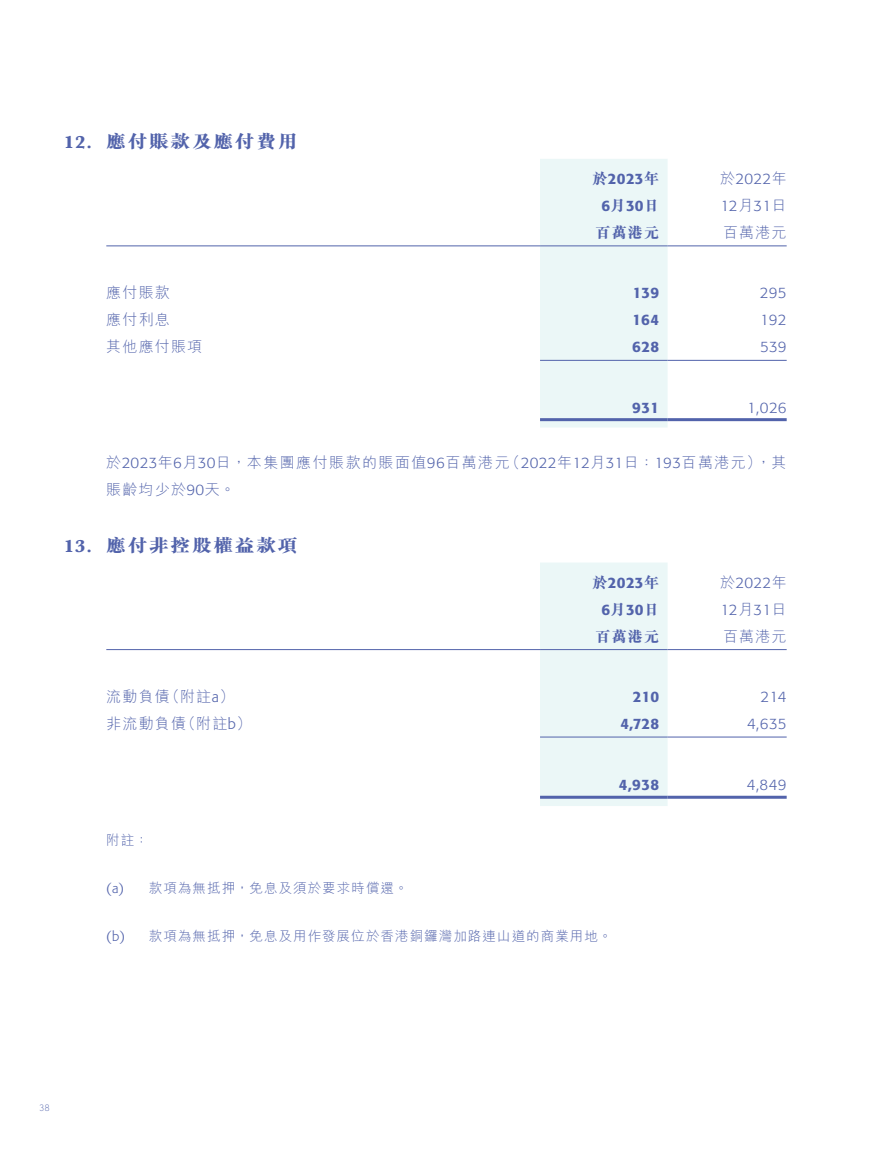
<style>
.page{position:relative;width:893px;height:1149px;background:#fff}
.page>*{position:absolute;margin:0;border:0;box-sizing:border-box;transform-origin:0 0}
.t1{font:800 18px "M Sung HK";letter-spacing:.085em;color:#5263ab;scale:1.1 1}
.t2{font:300 15px/27px "M Hei HK";letter-spacing:.1em;color:#5263ab}
.t3{font:300 15px "Formata";letter-spacing:.01em;color:#5263ab}
.t4{font:500 15px "Formata";letter-spacing:.01em;color:#5263ab}
.t5{font:300 15px "M Hei HK";letter-spacing:.08em;color:#5263ab}
.t6{font:800 15px "M Sung HK";letter-spacing:.08em;color:#5263ab}
.t7{font:300 13.5px "M Hei HK";letter-spacing:.08em;color:#5263ab}
.t8{font:9px "Letter Gothic Std";color:#5263ab}
.s1{font-family:"M Sung HK";font-weight:800}
.s2{font-family:"M Hei HK"}
.s3{font-family:"Formata"}
</style>
<div class="page">
<div style="left:540px;top:159px;width:128px;height:268px;background:#ebf7f7"></div>
<hr style="left:106px;top:245px;width:434px;height:1px;background:#5263ab">
<hr style="left:540px;top:245px;width:128px;height:1px;background:#5263ab">
<hr style="left:668px;top:245px;width:119px;height:1px;background:#5263ab">
<hr style="left:540px;top:360px;width:128px;height:1px;background:#5263ab">
<hr style="left:668px;top:360px;width:119px;height:1px;background:#5263ab">
<hr style="left:540px;top:418px;width:128px;height:3px;background:#5263ab">
<hr style="left:668px;top:418px;width:119px;height:3px;background:#5263ab">
<div style="left:540px;top:563px;width:128px;height:242px;background:#ebf7f7"></div>
<hr style="left:106px;top:649px;width:434px;height:1px;background:#5263ab">
<hr style="left:540px;top:649px;width:128px;height:1px;background:#5263ab">
<hr style="left:668px;top:649px;width:119px;height:1px;background:#5263ab">
<hr style="left:540px;top:736px;width:128px;height:1px;background:#5263ab">
<hr style="left:668px;top:736px;width:119px;height:1px;background:#5263ab">
<hr style="left:540px;top:795px;width:128px;height:3px;background:#5263ab">
<hr style="left:668px;top:795px;width:119px;height:3px;background:#5263ab">
<p class="t1" style="left:64px;top:129px;width:214px">12. 應付賬款及應付費用</p>
<p class="t4" style="left:592px;top:169px;width:68px"><span class="s1">於</span>2023<span class="s1">年</span></p>
<p class="t3" style="left:720px;top:170px;width:68px"><span class="s2">於</span>2022<span class="s2">年</span></p>
<p class="t4" style="left:601px;top:196px;width:59px">6<span class="s1">月</span>30<span class="s1">日</span></p>
<p class="t3" style="left:720px;top:197px;width:68px">12<span class="s2">月</span>31<span class="s2">日</span></p>
<p class="t6" style="left:595px;top:222px;width:65px">百萬港元</p>
<p class="t5" style="left:723px;top:222px;width:65px">百萬港元</p>
<p class="t5" style="left:106px;top:282px;width:65px">應付賬款</p>
<p class="t4" style="left:633px;top:284px;width:28px">139</p>
<p class="t3" style="left:760px;top:284px;width:28px">295</p>
<p class="t5" style="left:106px;top:309px;width:65px">應付利息</p>
<p class="t4" style="left:633px;top:311px;width:28px">164</p>
<p class="t3" style="left:760px;top:311px;width:28px">192</p>
<p class="t5" style="left:106px;top:336px;width:97px">其他應付賬項</p>
<p class="t4" style="left:632px;top:338px;width:28px">628</p>
<p class="t3" style="left:760px;top:338px;width:28px">539</p>
<p class="t4" style="left:632px;top:398px;width:28px">931</p>
<p class="t3" style="left:747px;top:398px;width:41px">1,026</p>
<p class="t2" style="left:106px;top:448px;width:682px">於<span class="s3">2023</span>年<span class="s3">6</span>月<span class="s3">30</span>日，本集團應付賬款的賬面值<span class="s3">96</span>百萬港元（<span class="s3">2022</span>年<span class="s3">12</span>月<span class="s3">31</span>日：<span class="s3">193</span>百萬港元），其賬齡均少於<span class="s3">90</span>天。</p>
<p class="t1" style="left:64px;top:532px;width:214px">13. 應付非控股權益款項</p>
<p class="t4" style="left:592px;top:573px;width:68px"><span class="s1">於</span>2023<span class="s1">年</span></p>
<p class="t3" style="left:720px;top:573px;width:68px"><span class="s2">於</span>2022<span class="s2">年</span></p>
<p class="t4" style="left:601px;top:600px;width:59px">6<span class="s1">月</span>30<span class="s1">日</span></p>
<p class="t3" style="left:720px;top:600px;width:68px">12<span class="s2">月</span>31<span class="s2">日</span></p>
<p class="t6" style="left:595px;top:625px;width:65px">百萬港元</p>
<p class="t5" style="left:723px;top:625px;width:65px">百萬港元</p>
<p class="t5" style="left:106px;top:685px;width:130px">流動負債（附註<span class="s3">a</span>）</p>
<p class="t4" style="left:633px;top:687px;width:28px">210</p>
<p class="t3" style="left:760px;top:687px;width:28px">214</p>
<p class="t5" style="left:106px;top:712px;width:147px">非流動負債（附註<span class="s3">b</span>）</p>
<p class="t4" style="left:620px;top:714px;width:40px">4,728</p>
<p class="t3" style="left:747px;top:714px;width:41px">4,635</p>
<p class="t4" style="left:619px;top:774px;width:42px">4,938</p>
<p class="t3" style="left:747px;top:775px;width:41px">4,849</p>
<p class="t7" style="left:106px;top:830px;width:43px">附註：</p>
<p class="t7" style="left:106px;top:878px;width:303px"><span class="s3">(a)</span> 款項為無抵押，免息及須於要求時償還。</p>
<p class="t7" style="left:106px;top:926px;width:507px"><span class="s3">(b)</span> 款項為無抵押，免息及用作發展位於香港銅鑼灣加路連山道的商業用地。</p>
<p class="t8" style="left:39px;top:1101px;width:12px">38</p>
</div>
